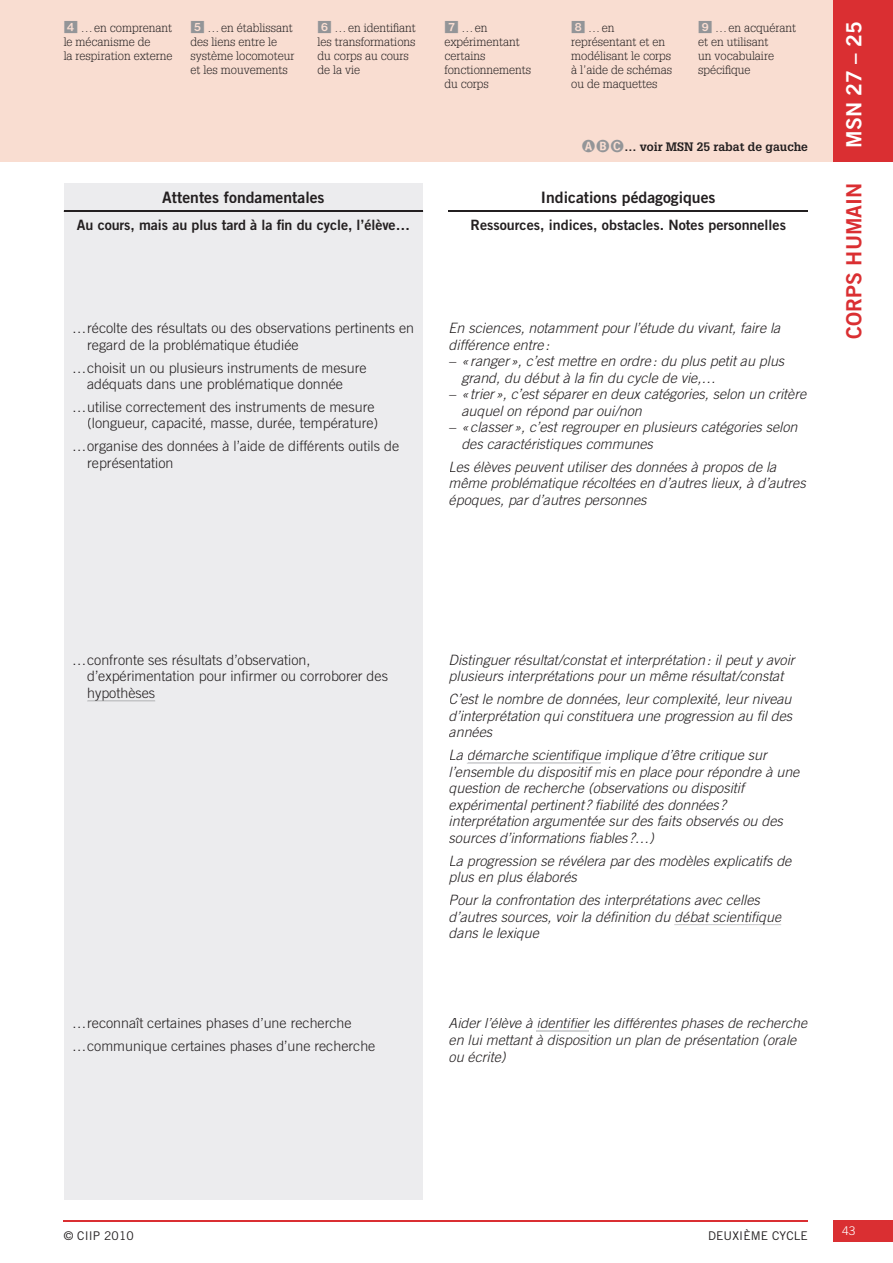
<style>
.page{position:relative;width:893px;height:1263px;background:#fff}
.page>*{position:absolute;margin:0;border:0;box-sizing:border-box;transform-origin:0 0}
.t1{font:21px "Trade Gothic LT Std Bd 2";color:#da2f32}
.t2{font:21px "Trade Gothic LT Std Bd 2";color:#fff}
.t3{font:15.75px "Trade Gothic LT Std Bd 2";color:#231f20}
.t4{font:italic 300 14.25px/16.5px "Trade Gothic LT Std";color:#231f20}
.t5{font:300 14.25px/16.5px "Trade Gothic LT Std";color:#231f20}
.t6{font:14.25px "Trade Gothic LT Std Bd 2";color:#231f20}
.t7{font:300 12px/13.8px "Glypha LT Std";color:#231f20}
.t8{font:700 12px "Glypha LT Std";color:#231f20}
.t9{font:12px "Trade Gothic LT Std";letter-spacing:.01em;color:#231f20}
.t10{font:300 12px "Trade Gothic LT Std";color:#fff}
.s1{font-family:"PER pastilles";font-weight:400;font-size:14.25px;color:#939598}
</style>
<div class="page">
<hr style="left:64px;top:1220px;width:744px;height:1px;background:#da2f32">
<div style="left:833px;top:1220px;width:60px;height:22px;background:#da2f32"></div>
<div style="left:0;top:0;width:833px;height:162px;background:#f9ddd1"></div>
<div style="left:833px;top:0;width:60px;height:162px;background:#da2f32"></div>
<div style="left:64px;top:183px;width:359px;height:1016px;background:#ececee"></div>
<hr style="left:64px;top:211px;width:359px;height:1px;background:#231f20">
<hr style="left:449px;top:211px;width:359px;height:1px;background:#231f20">
<hr style="left:88px;top:700px;width:67px;height:1px;background:#c4c5c7">
<svg style="left:467px;top:762px;width:134px;height:2px"></svg>
<hr style="left:468px;top:762px;width:133px;height:1px;background:#d1d2d4">
<hr style="left:675px;top:924px;width:106px;height:1px;background:#d1d2d4">
<hr style="left:536px;top:1031px;width:53px;height:1px;background:#d1d2d4">
<p class="t7" style="left:64px;top:22px;width:110px"><span class="s1">4</span> … en comprenant le mécanisme de<br>la respiration externe</p>
<p class="t7" style="left:317px;top:22px;width:100px"><span class="s1">6</span> … en identifiant les transformations du corps au cours de la vie</p>
<p class="t7" style="left:571px;top:22px;width:103px"><span class="s1">8</span> … en représentant et en modélisant le corps à l’aide de schémas ou de maquettes</p>
<p class="t7" style="left:191px;top:22px;width:105px"><span class="s1">5</span> … en établissant des liens entre le système locomoteur et les mouvements</p>
<p class="t7" style="left:444px;top:22px;width:88px"><span class="s1">7</span> … en expérimentant certains fonctionnements du corps</p>
<p class="t7" style="left:698px;top:22px;width:100px"><span class="s1">9</span> … en acquérant et en utilisant<br>un vocabulaire spécifique</p>
<p class="t8" style="left:581px;top:143px;width:228px"><span class="s1">ABC</span>… voir MSN 25 rabat de gauche</p>
<p class="t3" style="left:162px;top:191px;width:164px">Attentes fondamentales</p>
<p class="t3" style="left:541px;top:191px;width:176px">Indications pédagogiques</p>
<p class="t6" style="left:77px;top:220px;width:335px">Au cours, mais au plus tard à la fin du cycle, l’élève…</p>
<p class="t6" style="left:470px;top:220px;width:317px">Ressources, indices, obstacles. Notes personnelles</p>
<p class="t5" style="left:87px;top:321px;width:328px;text-indent:-15px">… récolte des résultats ou des observations pertinents en regard de la problématique étudiée</p>
<p class="t5" style="left:87px;top:360px;width:281px;text-indent:-15px">… choisit un ou plusieurs instruments de mesure adéquats dans une problématique donnée</p>
<p class="t5" style="left:72px;top:400px;width:307px;text-align:right">… utilise correctement des instruments de mesure (longueur, capacité, masse, durée, température)</p>
<p class="t5" style="left:87px;top:439px;width:313px;text-indent:-15px">… organise des données à l’aide de différents outils de représentation</p>
<p class="t4" style="left:449px;top:321px;width:333px">En sciences, notamment pour l’étude du vivant, faire la différence entre :</p>
<p class="t4" style="left:461px;top:354px;width:324px;text-indent:-13px">– « ranger », c’est mettre en ordre : du plus petit au plus grand, du début à la fin du cycle de vie,…</p>
<p class="t4" style="left:461px;top:387px;width:346px;text-indent:-13px">– « trier », c’est séparer en deux catégories, selon un critère auquel on répond par oui /non</p>
<p class="t4" style="left:461px;top:420px;width:338px;text-indent:-13px">– « classer », c’est regrouper en plusieurs catégories selon des caractéristiques communes</p>
<p class="t4" style="left:449px;top:460px;width:359px">Les élèves peuvent utiliser des données à propos de la même problématique récoltées en d’autres lieux, à d’autres époques, par d’autres personnes</p>
<h1 class="t2" style="left:846px;top:148px;width:128px;rotate:-90deg">MSN 27 – 25</h1>
<h1 class="t1" style="left:846px;top:339px;width:157px;rotate:-90deg">CORPS HUMAIN</h1>
<p class="t5" style="left:87px;top:653px;width:302px;text-indent:-15px">… confronte ses résultats d’observation, d’expérimentation pour infirmer ou corroborer des hypothèses</p>
<p class="t4" style="left:449px;top:653px;width:347px">Distinguer résultat /constat et interprétation : il peut y avoir plusieurs interprétations pour un même résultat /constat</p>
<p class="t4" style="left:449px;top:692px;width:345px;text-align:justify">C’est le nombre de données, leur complexité, leur niveau d’interprétation qui constituera une progression au fil des années</p>
<p class="t4" style="left:449px;top:748px;width:352px">La démarche scientifique implique d’être critique sur l’ensemble du dispositif mis en place pour répondre à une question de recherche (observations ou dispositif expérimental pertinent ? fiabilité des données ? interprétation argumentée sur des faits observés ou des sources d’informations fiables ?…)</p>
<p class="t4" style="left:449px;top:853px;width:344px">La progression se révélera par des modèles explicatifs de plus en plus élaborés</p>
<p class="t4" style="left:449px;top:893px;width:334px">Pour la confrontation des interprétations avec celles d’autres sources, voir la définition du débat scientifique dans le lexique</p>
<p class="t5" style="left:72px;top:1013px;width:305px;line-height:23px">… reconnaît certaines phases d’une recherche<br>… communique certaines phases d’une recherche</p>
<p class="t4" style="left:449px;top:1016px;width:360px">Aider l’élève à identifier les différentes phases de recherche en lui mettant à disposition un plan de présentation (orale ou écrite)</p>
<p class="t9" style="left:64px;top:1231px;width:72px">© CIIP 2010</p>
<p class="t9" style="left:708px;top:1231px;width:101px">DEUXIÈME CYCLE</p>
<p class="t10" style="left:842px;top:1227px;width:15px">43</p>
</div>
